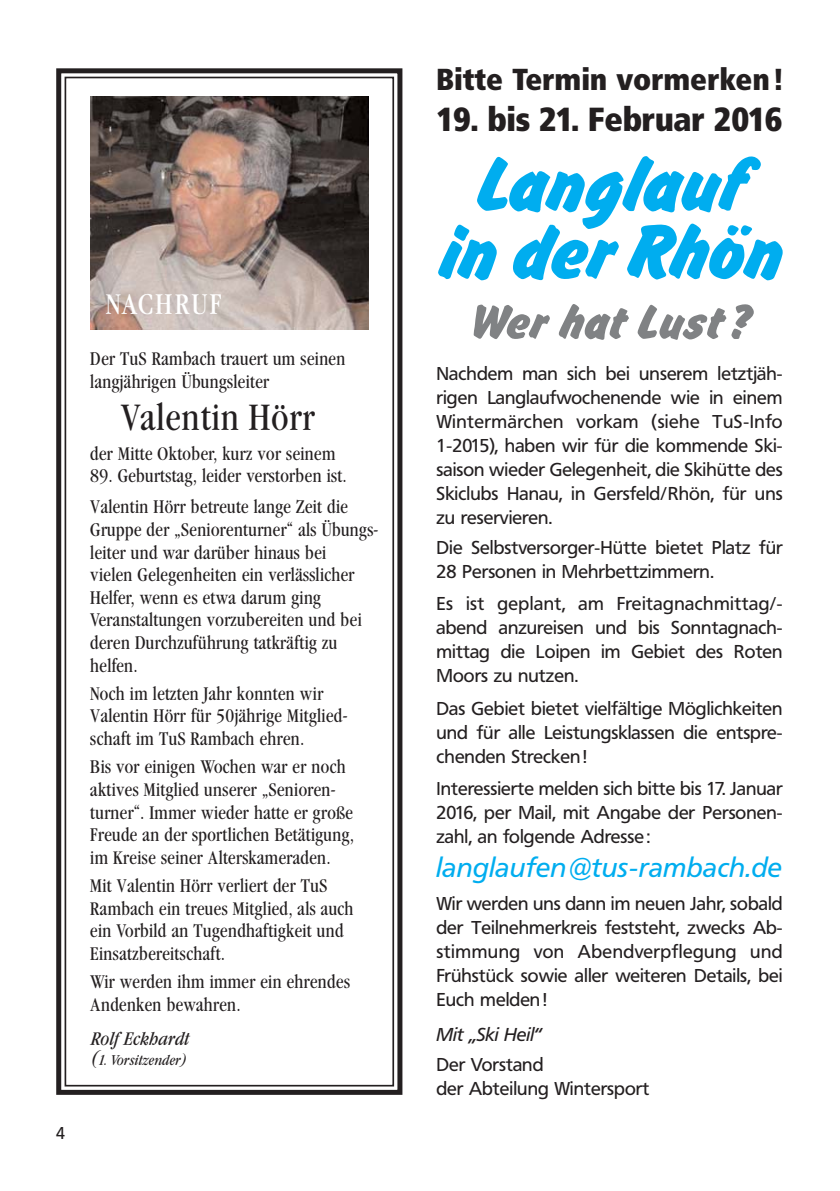
<style>
.page{position:relative;width:840px;height:1191px;background:#fff}
.page>*{position:absolute;margin:0;border:0;box-sizing:border-box;transform-origin:0 0}
.t1{font:76px/68px "Okay BQ";color:#00adef;text-align:center;scale:1.1 1}
.t2{font:48px "Okay BQ";letter-spacing:.01em;color:#808284;scale:1.1 1}
.t3{font:36px "Garamond ITC Condensed BQ";letter-spacing:.03em;color:#231f20}
.t4{font:800 33px "Frutiger Condensed BQ";color:#231f20}
.t5{font:800 30px "Frutiger Condensed BQ";letter-spacing:.015em;color:#231f20}
.t6{font:28px "Garamond ITC Condensed BQ";letter-spacing:.075em;color:#fff}
.t7{font:italic 27px "Frutiger BQ";letter-spacing:.015em;color:#00adef}
.t8{font:18.4px/24px "Frutiger BQ";color:#231f20;text-align:justify}
.t9{font:italic 18.4px "Frutiger BQ";color:#231f20}
.t10{font:18px/22.6px "Garamond ITC Condensed BQ";letter-spacing:.015em;color:#231f20}
.t11{font:italic 18px "Garamond ITC Condensed BQ";letter-spacing:.015em;color:#231f20}
.t12{font:17px "Frutiger BQ";color:#231f20}
.t13{font:italic 14px "Garamond ITC Condensed BQ";letter-spacing:.015em;color:#231f20}
.s1{font-size:18px}
</style>
<div class="page">
<div style="left:56px;top:68px;width:346px;height:1026px;border:5px solid #231f20"></div>
<div style="left:64px;top:77px;width:330px;height:1009px;border:2px solid #231f20"></div>
<img style="left:90px;top:97px;width:278px;height:232px">
<p class="t12" style="left:56px;top:1124px;width:11px">4</p>
<h3 class="t6" style="left:106px;top:293px;width:117px">NACHRUF</h3>
<p class="t10" style="left:90px;top:349px;width:256px">Der TuS Rambach trauert um seinen langjährigen Übungsleiter</p>
<h3 class="t3" style="left:121px;top:403px;width:195px">Valentin Hörr</h3>
<p class="t10" style="left:90px;top:444px;width:246px">der Mitte Oktober, kurz vor seinem</p>
<p class="t10" style="left:90px;top:462px;width:259px;line-height:31.2px">89. Geburtstag, leider verstorben ist.<br>Valentin Hörr betreute lange Zeit die</p>
<p class="t10" style="left:90px;top:520px;width:289px">Gruppe der „Seniorenturner“ als Übungs&shy;leiter und war darüber hinaus bei<br>vielen Gelegenheiten ein verlässlicher Helfer, wenn es etwa darum ging Veranstaltungen vorzubereiten und bei deren Durchzuführung tatkräftig zu helfen.</p>
<p class="t10" style="left:90px;top:684px;width:259px">Noch im letzten Jahr konnten wir<br>Valentin Hörr für 50jährige Mitglied&shy;schaft im TuS Rambach ehren.</p>
<p class="t10" style="left:90px;top:757px;width:265px">Bis vor einigen Wochen war er noch aktives Mitglied unserer „Senioren&shy;turner“. Immer wieder hatte er große Freude an der sportlichen Betätigung, im Kreise seiner Alterskameraden.</p>
<p class="t10" style="left:90px;top:876px;width:265px">Mit Valentin Hörr verliert der TuS Rambach ein treues Mitglied, als auch ein Vorbild an Tugendhaftigkeit und Einsatzbereitschaft.</p>
<p class="t10" style="left:90px;top:972px;width:261px">Wir werden ihm immer ein ehrendes<br>Andenken bewahren.</p>
<p class="t11" style="left:90px;top:1031px;width:99px">Rolf Eckhardt</p>
<p class="t13" style="left:90px;top:1054px;width:97px"><span class="s1">(</span>1. Vorsitzender)</p>
<h3 class="t5" style="left:436px;top:67px;width:347px">Bitte Termin vormerken !</h3>
<h3 class="t4" style="left:436px;top:107px;width:347px">19. bis 21. Februar 2016</h3>
<h1 class="t1" style="left:437px;top:157px;width:313px">Langlauf in der Rhön</h1>
<h2 class="t2" style="left:470px;top:303px;width:255px">Wer hat Lust ?</h2>
<p class="t8" style="left:436px;top:362px;width:347px">Nachdem man sich bei unserem letztjäh&shy;rigen Langlaufwochenende wie in einem Wintermärchen vorkam (siehe TuS-Info 1-2015), haben wir für die kommende Ski&shy;saison wieder Gelegenheit, die Skihütte des Skiclubs Hanau, in Gersfeld/Rhön, für uns zu reservieren.</p>
<p class="t8" style="left:436px;top:536px;width:347px">Die Selbstversorger-Hütte bietet Platz für<br>28 Personen in Mehrbettzimmern.</p>
<p class="t8" style="left:436px;top:592px;width:347px">Es ist geplant, am Freitagnachmittag/- abend anzureisen und bis Sonntagnach&shy;mittag die Loipen im Gebiet des Roten Moors zu nutzen.</p>
<p class="t8" style="left:436px;top:697px;width:347px">Das Gebiet bietet vielfältige Möglichkeiten und für alle Leistungsklassen die entspre&shy;chenden Strecken!</p>
<p class="t8" style="left:436px;top:777px;width:347px">Interessierte melden sich bitte bis 17. Januar 2016, per Mail, mit Angabe der Personen&shy;zahl, an folgende Adresse:</p>
<h3 class="t7" style="left:436px;top:857px;width:347px">langlaufen@tus-rambach.de</h3>
<p class="t8" style="left:436px;top:892px;width:347px">Wir werden uns dann im neuen Jahr, sobald der Teilnehmerkreis feststeht, zwecks Ab&shy;stimmung von Abendverpflegung und Frühstück sowie aller weiteren Details, bei Euch melden!</p>
<p class="t9" style="left:436px;top:1027px;width:107px">Mit „Ski Heil“</p>
<p class="t8" style="left:436px;top:1053px;width:214px">Der Vorstand<br>der Abteilung Wintersport</p>
</div>
